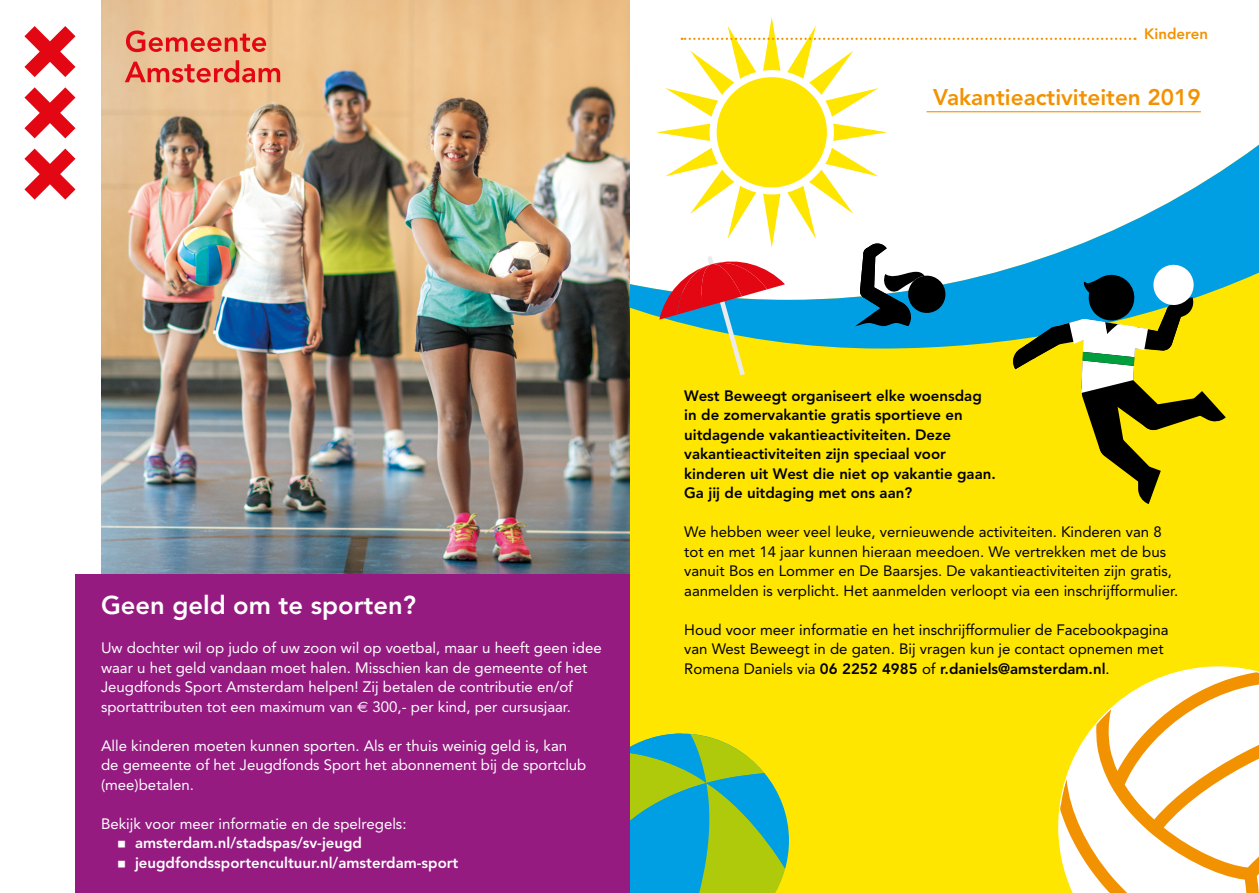
<style>
.page{position:relative;width:1259px;height:893px;background:#fff}
.page>*{position:absolute;margin:0;border:0;box-sizing:border-box;transform-origin:0 0}
.t1{font:800 25.5px "Avenir";color:#fff}
.Titel_activiteit{font:800 22.5px "Avenir";color:#f39200}
.Intro_activiteit{font:15px/19.5px "Avenir";color:#000}
.t2{font:15px/19.5px "Avenir";color:#fff}
.Intro_activiteit-2{font:800 15px/19.5px "Avenir";color:#000}
.t3{font:800 15px "Avenir";color:#fff}
.t4{font:800 15px "Avenir";color:#f39200}
.s1{font-family:"ASD Formfont";font-weight:400}
.s2{font-weight:800}
</style>
<div class="page">
<div style="left:629px;top:506px;width:630px;height:387px;background:#ffe600"></div>
<svg style="left:629px;top:733px;width:160px;height:160px;background:#63b673"></svg>
<div style="left:629px;top:349px;width:630px;height:157px;background:#ffe600"></div>
<svg style="left:629px;top:0;width:630px;height:349px"></svg>
<img style="left:101px;top:0;width:528px;height:575px">
<svg style="left:126px;top:31px;width:140px;height:21px;background:#e87f66"></svg>
<svg style="left:125px;top:60px;width:155px;height:23px;background:#e8856a"></svg>
<svg style="left:24px;top:149px;width:51px;height:51px"></svg>
<svg style="left:24px;top:26px;width:51px;height:51px"></svg>
<svg style="left:24px;top:87px;width:51px;height:51px"></svg>
<div style="left:75px;top:575px;width:554px;height:318px;background:#951b81"></div>
<svg style="left:1058px;top:666px;width:201px;height:227px;fill:#ffe600"></svg>
<svg style="left:1060px;top:672px;width:199px;height:221px"></svg>
<svg style="left:833px;top:124px;width:54px;height:17px"></svg>
<svg style="left:656px;top:124px;width:54px;height:17px"></svg>
<div style="left:716px;top:77px;width:111px;height:110px;background:#ffe600;border-radius:50%"></div>
<svg style="left:1011px;top:264px;width:214px;height:240px;background:#a3b03b"></svg>
<svg style="left:659px;top:148px;width:289px;height:227px"></svg>
<hr style="left:926px;top:111px;width:274px;height:1px;background:#f39200">
<svg style="left:665px;top:17px;width:470px;height:100px"></svg>
<p class="t4" style="left:1144px;top:25px;width:65px">Kinderen</p>
<p class="Titel_activiteit" style="left:933px;top:84px;width:269px">Vakantieactiviteiten 2019</p>
<h1 class="t1" style="left:101px;top:590px;width:316px">Geen geld om te sporten?</h1>
<p class="t2" style="left:101px;top:638px;width:502px">Uw dochter wil op judo of uw zoon wil op voetbal, maar u heeft geen idee waar u het geld vandaan moet halen. Misschien kan de gemeente of het Jeugdfonds Sport Amsterdam helpen! Zij betalen de contributie en/of sportattributen tot een maximum van</p>
<p class="t2" style="left:372px;top:697px;width:200px">300,- per kind, per cursusjaar.</p>
<p class="t2" style="left:101px;top:736px;width:487px">Alle kinderen moeten kunnen sporten. Als er thuis weinig geld is, kan de gemeente of het Jeugdfonds Sport het abonnement bij de sportclub (mee)betalen.</p>
<p class="t2" style="left:101px;top:814px;width:307px">Bekijk voor meer informatie en de spelregels:</p>
<p class="t3" style="left:118px;top:834px;width:245px"><span class="s1">•</span> amsterdam.nl/stadspas/sv-jeugd</p>
<p class="t3" style="left:118px;top:854px;width:342px"><span class="s1">•</span> jeugdfondssportencultuur.nl/amsterdam-sport</p>
<p class="Intro_activiteit-2" style="left:684px;top:386px;width:313px">West Beweegt organiseert elke woensdag in de zomervakantie gratis sportieve en uitdagende vakantieactiviteiten. Deze vakantieactiviteiten zijn speciaal voor kinderen uit West die niet op vakantie gaan.<br>Ga jij de uitdaging met ons aan?</p>
<p class="Intro_activiteit" style="left:684px;top:523px;width:495px">We hebben weer veel leuke, vernieuwende activiteiten. Kinderen van 8 tot en met 14 jaar kunnen hieraan meedoen. We vertrekken met de bus vanuit Bos en Lommer en De Baarsjes. De vakantieactiviteiten zijn gratis, aanmelden is verplicht. Het aanmelden verloopt via een inschrijfformulier.</p>
<p class="Intro_activiteit" style="left:684px;top:620px;width:486px">Houd voor meer informatie en het inschrijfformulier de Facebookpagina van West Beweegt in de gaten. Bij vragen kun je contact opnemen met<br>Romena Daniels via <span class="s2">06 2252 4985</span> of <span class="s2">r.daniels@amsterdam.nl</span>.</p>
</div>
